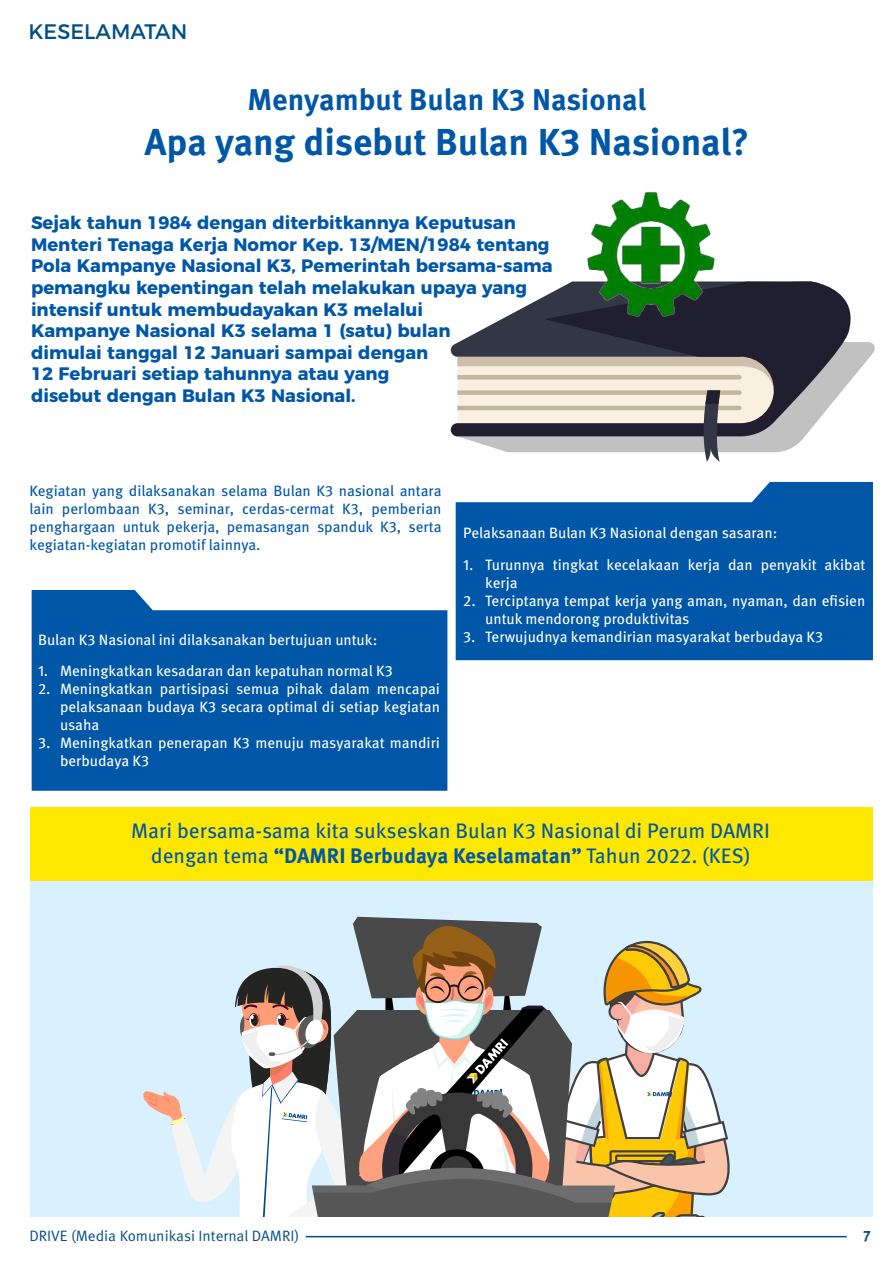
<style>
.page{position:relative;width:893px;height:1263px;background:#fff}
.page>*{position:absolute;margin:0;border:0;box-sizing:border-box;transform-origin:0 0}
.t1{font:700 37.5px "Meta Pro";letter-spacing:-.005em;color:#0057a8}
.t2{font:700 30px "Meta Pro";letter-spacing:-.005em;color:#0057a8}
.t3{font:21px/25.2px "Meta Pro";color:#0057a8;text-align:center}
.t4{font:21px "Montserrat";color:#004e83}
.t5{font:700 18px/21.6px "Montserrat";color:#0057a8}
.t6{font:15px/18px "Meta Pro";color:#fff}
.t7{font:15px/18px "Meta Pro";color:#0057a8;text-align:justify}
.t8{font:15px "Meta Pro";color:#004e83}
.t9{font:700 15px "Meta Pro";color:#004e83}
.s1{font-weight:700}
</style>
<div class="page">
<div style="left:30px;top:861px;width:842px;height:355px;background:#d9f1ff"></div>
<div style="left:30px;top:807px;width:842px;height:74px;background:#ffe800"></div>
<svg style="left:456px;top:482px;width:417px;height:178px;background:#1564af"></svg>
<svg style="left:32px;top:590px;width:415px;height:201px;background:#1263ae"></svg>
<svg style="left:857px;top:342px;width:18px;height:31px"></svg>
<svg style="left:820px;top:283px;width:37px;height:135px"></svg>
<svg style="left:451px;top:281px;width:369px;height:181px;background:#959293"></svg>
<img style="left:586px;top:191px;width:130px;height:130px">
<svg style="left:142px;top:917px;width:591px;height:300px"></svg>
<hr style="left:306px;top:1236px;width:541px;height:1px;background:#004e83">
<h3 class="t4" style="left:28px;top:14px;width:160px">KESELAMATAN</h3>
<h2 class="t2" style="left:248px;top:81px;width:400px">Menyambut Bulan K3 Nasional</h2>
<h1 class="t1" style="left:144px;top:118px;width:607px">Apa yang disebut Bulan K3 Nasional?</h1>
<p class="t5" style="left:31px;top:211px;width:523px">Sejak tahun 1984 dengan diterbitkannya Keputusan Menteri Tenaga Kerja Nomor Kep. 13/MEN/1984 tentang Pola Kampanye Nasional K3, Pemerintah bersama-sama pemangku kepentingan telah melakukan upaya yang intensif untuk membudayakan K3 melalui<br>Kampanye Nasional K3 selama 1 (satu) bulan<br>dimulai tanggal 12 Januari sampai dengan<br>12 Februari setiap tahunnya atau yang<br>disebut dengan Bulan K3 Nasional.</p>
<p class="t7" style="left:30px;top:482px;width:413px">Kegiatan yang dilaksanakan selama Bulan K3 nasional antara lain perlombaan K3, seminar, cerdas-cermat K3, pemberian penghargaan untuk pekerja, pemasangan spanduk K3, serta kegiatan-kegiatan promotif lainnya.</p>
<p class="t6" style="left:38px;top:624px;width:341px;line-height:31.5px">Bulan K3 Nasional ini dilaksanakan bertujuan untuk:<br>1.</p>
<p class="t6" style="left:38px;top:680px;width:14px">2.</p>
<p class="t6" style="left:60px;top:662px;width:382px">Meningkatkan kesadaran dan kepatuhan normal K3<br>Meningkatkan partisipasi semua pihak dalam mencapai pelaksanaan budaya K3 secara optimal di setiap kegiatan usaha<br>Meningkatkan penerapan K3 menuju masyarakat mandiri berbudaya K3</p>
<p class="t6" style="left:38px;top:734px;width:14px">3.</p>
<p class="t6" style="left:463px;top:518px;width:316px;line-height:31.5px">Pelaksanaan Bulan K3 Nasional dengan sasaran:<br>1.</p>
<p class="t6" style="left:463px;top:592px;width:14px">2.</p>
<p class="t6" style="left:463px;top:628px;width:14px">3.</p>
<p class="t6" style="left:485px;top:556px;width:382px">Turunnya tingkat kecelakaan kerja dan penyakit akibat kerja<br>Terciptanya tempat kerja yang aman, nyaman, dan efisien untuk mendorong produktivitas<br>Terwujudnya kemandirian masyarakat berbudaya K3</p>
<h3 class="t3" style="left:131px;top:819px;width:640px">Mari bersama-sama kita sukseskan Bulan K3 Nasional di Perum DAMRI dengan tema <span class="s1">“DAMRI Berbudaya Keselamatan”</span> Tahun 2022. (KES)</h3>
<p class="t8" style="left:29px;top:1226px;width:271px">DRIVE (Media Komunikasi Internal DAMRI)</p>
<p class="t9" style="left:863px;top:1226px;width:9px">7</p>
</div>
